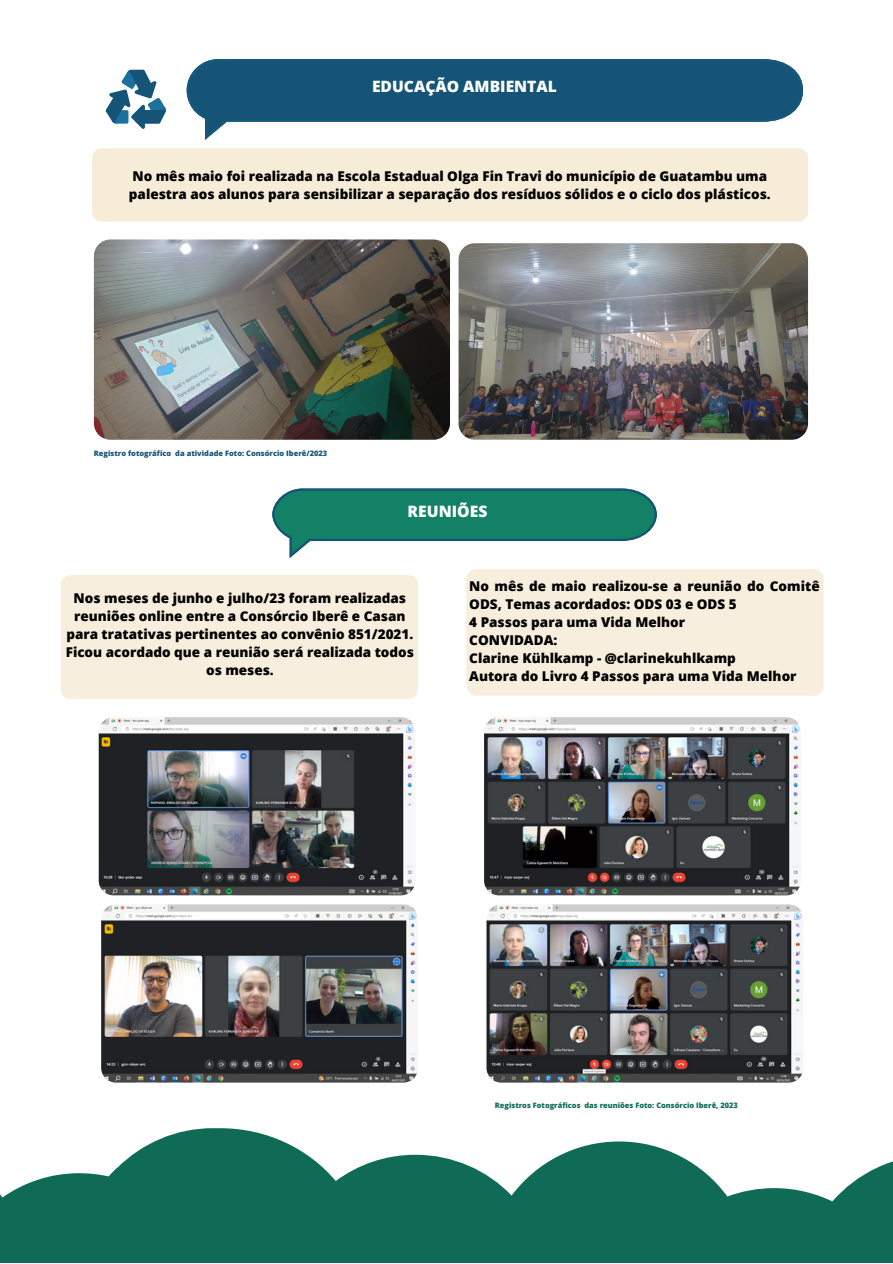
<style>
.page{position:relative;width:893px;height:1264px;background:#fff}
.page>*{position:absolute;margin:0;border:0;box-sizing:border-box;transform-origin:0 0}
.t1{font:800 15.75px "Open Sans";color:#fff}
.t2{font:800 15.6px "Open Sans";color:#fff}
.t3{font:800 13.5px/18px "Open Sans";color:#000}
.t4{font:800 7.5px "Open Sans";color:#0f6b55}
.t5{font:800 7.5px "Open Sans";color:#155476}
</style>
<div class="page">
<div style="left:92px;top:148px;width:716px;height:73px;background:#f7ecd7;border-radius:10px"></div>
<div style="left:187px;top:59px;width:616px;height:63px;background:#155476"></div>
<img style="left:94px;top:239px;width:356px;height:201px;border-radius:17px">
<img style="left:458px;top:243px;width:350px;height:197px;border-radius:16px">
<svg style="left:0;top:1128px;width:892px;height:134px;fill:#0f6b55"></svg>
<div style="left:61px;top:575px;width:357px;height:123px;background:#f7ecd7;border-radius:10px"></div>
<img style="left:99px;top:717px;width:316px;height:178px;border-radius:15px">
<svg style="left:272px;top:488px;width:384px;height:53px;background:#1b826d"></svg>
<svg style="left:106px;top:69px;width:60px;height:60px"></svg>
<img style="left:101px;top:904px;width:317px;height:178px;border-radius:15px">
<img style="left:484px;top:717px;width:316px;height:178px;border-radius:15px">
<img style="left:486px;top:904px;width:317px;height:178px;border-radius:15px">
<div style="left:466px;top:569px;width:357px;height:126px;background:#f7ecd7;border-radius:10px"></div>
<p class="t2" style="left:372px;top:76px;width:186px">EDUCAÇÃO AMBIENTAL</p>
<p class="t3" style="left:129px;top:167px;width:643px">No mês maio foi realizada na Escola Estadual Olga Fin Travi do município de Guatambu uma palestra aos alunos para sensibilizar a separação dos resíduos sólidos e o ciclo dos plásticos.</p>
<p class="t5" style="left:94px;top:447px;width:235px">Registro fotográfico da atividade Foto: Consórcio Iberê/2023</p>
<p class="t1" style="left:407px;top:500px;width:81px">REUNIÕES</p>
<p class="t3" style="left:66px;top:588px;width:350px;text-align:center">Nos meses de junho e julho/23 foram realizadas reuniões online entre a Consórcio Iberê e Casan para tratativas pertinentes ao convênio 851/2021.<br>Ficou acordado que a reunião será realizada todos os meses.</p>
<p class="t3" style="left:469px;top:577px;width:352px">No mês de maio realizou-se a reunião do Comitê<br>ODS, Temas acordados: ODS 03 e ODS 5</p>
<p class="t3" style="left:469px;top:613px;width:217px">4 Passos para uma Vida Melhor</p>
<p class="t3" style="left:469px;top:631px;width:90px">CONVIDADA:</p>
<p class="t3" style="left:469px;top:649px;width:268px">Clarine Kühlkamp - @clarinekuhlkamp</p>
<p class="t3" style="left:469px;top:667px;width:329px">Autora do Livro 4 Passos para uma Vida Melhor</p>
<p class="t4" style="left:495px;top:1099px;width:244px">Registros Fotográficos das reuniões Foto: Consórcio Iberê, 2023</p>
</div>
